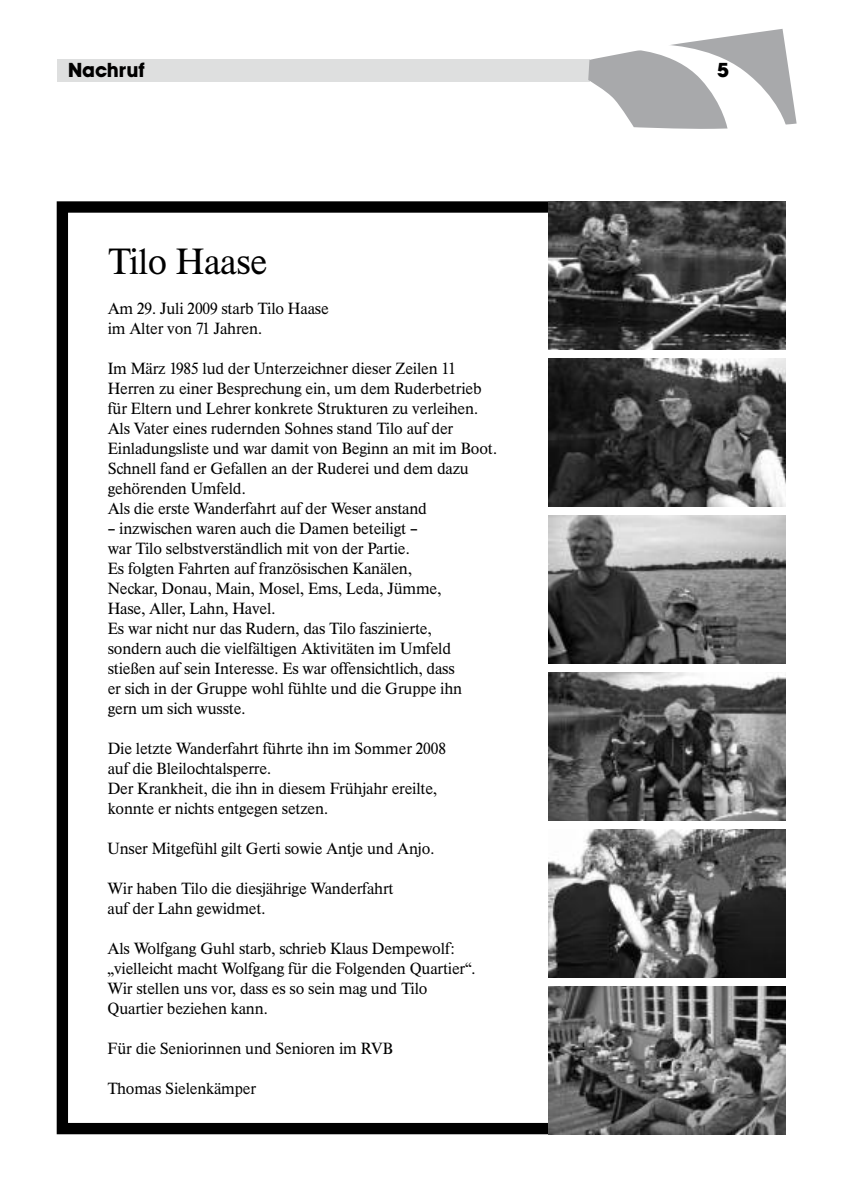
<style>
.page{position:relative;width:842px;height:1191px;background:#fff}
.page>*{position:absolute;margin:0;border:0;box-sizing:border-box;transform-origin:0 0}
.t1{font:500 36px "Times BQ";letter-spacing:-.01em;color:#000}
.t2{font:700 20px "Avant Garde Two BQ";color:#000}
.t3{font:500 16px/20px "Times BQ";letter-spacing:-.01em;color:#000}
</style>
<div class="page">
<div style="left:57px;top:201px;width:728px;height:933px;border:11px solid #000"></div>
<div style="left:741px;top:157px;width:64px;height:997px;background:#fff"></div>
<div style="left:57px;top:59px;width:533px;height:22px;background:#dedfdf"></div>
<svg style="left:588px;top:29px;width:209px;height:100px"></svg>
<img style="left:548px;top:201px;width:237px;height:148px">
<img style="left:548px;top:358px;width:237px;height:148px">
<img style="left:548px;top:515px;width:237px;height:148px">
<img style="left:548px;top:672px;width:237px;height:148px">
<img style="left:548px;top:829px;width:237px;height:148px">
<img style="left:548px;top:986px;width:237px;height:148px">
<p class="t2" style="left:68px;top:58px;width:78px">Nachruf</p>
<p class="t2" style="left:717px;top:58px;width:13px">5</p>
<h1 class="t1" style="left:108px;top:242px;width:161px">Tilo Haase</h1>
<p class="t3" style="left:108px;top:298px;width:222px">Am 29. Juli 2009 starb Tilo Haase im Alter von 71 Jahren.</p>
<p class="t3" style="left:108px;top:358px;width:391px">Im März 1985 lud der Unterzeichner dieser Zeilen 11<br>Herren zu einer Besprechung ein, um dem Ruderbetrieb für Eltern und Lehrer konkrete Strukturen zu verleihen.<br>Als Vater eines rudernden Sohnes stand Tilo auf der Einladungsliste und war damit von Beginn an mit im Boot.<br>Schnell fand er Gefallen an der Ruderei und dem dazu gehörenden Umfeld.<br>Als die erste Wanderfahrt auf der Weser anstand</p>
<p class="t3" style="left:108px;top:518px;width:356px">– inzwischen waren auch die Damen beteiligt –<br>war Tilo selbstverständlich mit von der Partie.<br>Es folgten Fahrten auf französischen Kanälen, Neckar, Donau, Main, Mosel, Ems, Leda, Jümme, Hase, Aller, Lahn, Havel.<br>Es war nicht nur das Rudern, das Tilo faszinierte, sondern auch die vielfältigen Aktivitäten im Umfeld stießen auf sein Interesse. Es war offensichtlich, dass er sich in der Gruppe wohl fühlte und die Gruppe ihn gern um sich wusste.</p>
<p class="t3" style="left:108px;top:738px;width:340px">Die letzte Wanderfahrt führte ihn im Sommer 2008 auf die Bleilochtalsperre.<br>Der Krankheit, die ihn in diesem Frühjahr ereilte, konnte er nichts entgegen setzen.</p>
<p class="t3" style="left:108px;top:838px;width:328px">Unser Mitgefühl gilt Gerti sowie Antje und Anjo.</p>
<p class="t3" style="left:108px;top:878px;width:287px">Wir haben Tilo die diesjährige Wanderfahrt auf der Lahn gewidmet.</p>
<p class="t3" style="left:108px;top:938px;width:370px">Als Wolfgang Guhl starb, schrieb Klaus Dempewolf: „vielleicht macht Wolfgang für die Folgenden Quartier“.<br>Wir stellen uns vor, dass es so sein mag und Tilo Quartier beziehen kann.</p>
<p class="t3" style="left:108px;top:1038px;width:287px">Für die Seniorinnen und Senioren im RVB</p>
<p class="t3" style="left:108px;top:1078px;width:150px">Thomas Sielenkämper</p>
</div>
